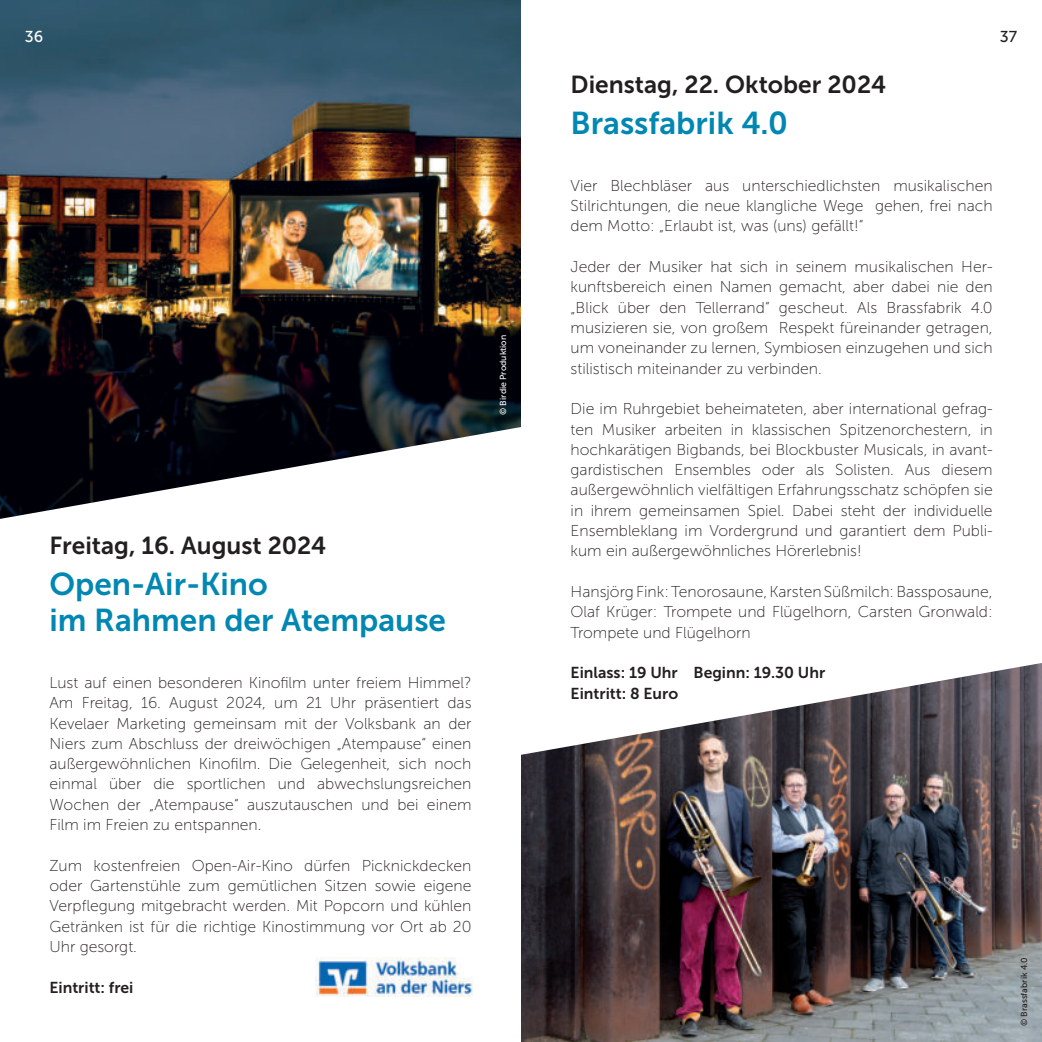
<style>
.page{position:relative;width:1042px;height:1042px;background:#fff}
.page>*{position:absolute;margin:0;border:0;box-sizing:border-box;transform-origin:0 0}
.t1{font:31.5px/36.2px "Museo Sans 700";color:#0087b2}
.t2{font:24.5px "Museo Sans 700";color:#231f20}
.t3{font:15.75px/20.3px "Museo Sans 100";color:#231f20;text-align:justify}
.t4{font:15.75px/20.3px "Museo Sans 700";color:#231f20}
.t5{font:15.75px "Museo Sans 500";color:#fff}
.t6{font:15.75px "Museo Sans 500";color:#231f20}
.t7{font:8.75px "Museo Sans 500";color:#fff}
.t8{font:8.75px "Museo Sans 500";color:#231f20}
</style>
<div class="page">
<img style="left:0;top:0;width:521px;height:519px">
<img style="left:316px;top:958px;width:157px;height:39px">
<img style="left:521px;top:663px;width:521px;height:379px">
<p class="t5" style="left:25px;top:28px;width:20px">36</p>
<p class="t6" style="left:1000px;top:28px;width:19px">37</p>
<p class="t7" style="left:498px;top:415px;width:82px;rotate:-90deg">© Birdie Produktion</p>
<h2 class="t2" style="left:49px;top:532px;width:278px">Freitag, 16. August 2024</h2>
<h1 class="t1" style="left:49px;top:566px;width:398px">Open-Air-Kino<br>im Rahmen der Atempause</h1>
<p class="t3" style="left:49px;top:672px;width:424px">Lust auf einen besonderen Kinofilm unter freiem Himmel?<br>Am Freitag, 16. August 2024, um 21 Uhr präsentiert das Kevelaer Marketing gemeinsam mit der Volksbank an der Niers zum Abschluss der dreiwöchigen „Atempause“ einen außergewöhnlichen Kinofilm. Die Gelegenheit, sich noch einmal über die sportlichen und abwechslungsreichen Wochen der „Atempause“ auszutauschen und bei einem Film im Freien zu entspannen.</p>
<p class="t3" style="left:49px;top:855px;width:424px">Zum kostenfreien Open-Air-Kino dürfen Picknickdecken oder Gartenstühle zum gemütlichen Sitzen sowie eigene Verpflegung mitgebracht werden. Mit Popcorn und kühlen Getränken ist für die richtige Kinostimmung vor Ort ab 20<br>Uhr gesorgt.</p>
<p class="t4" style="left:49px;top:977px;width:86px">Eintritt: frei</p>
<h2 class="t2" style="left:570px;top:71px;width:317px">Dienstag, 22. Oktober 2024</h2>
<h1 class="t1" style="left:570px;top:105px;width:219px">Brassfabrik 4.0</h1>
<p class="t3" style="left:570px;top:176px;width:424px">Vier Blechbläser aus unterschiedlichsten musikalischen Stilrichtungen, die neue klangliche Wege gehen, frei nach dem Motto: „Erlaubt ist, was (uns) gefällt!“</p>
<p class="t3" style="left:570px;top:257px;width:424px">Jeder der Musiker hat sich in seinem musikalischen Her&shy;kunftsbereich einen Namen gemacht, aber dabei nie den „Blick über den Tellerrand“ gescheut. Als Brassfabrik 4.0 musizieren sie, von großem Respekt füreinander getragen, um voneinander zu lernen, Symbiosen einzugehen und sich stilistisch miteinander zu verbinden.</p>
<p class="t3" style="left:570px;top:399px;width:424px">Die im Ruhrgebiet beheimateten, aber international gefrag&shy;ten Musiker arbeiten in klassischen Spitzenorchestern, in hochkarätigen Bigbands, bei Blockbuster Musicals, in avant&shy;gardistischen Ensembles oder als Solisten. Aus diesem außergewöhnlich vielfältigen Erfahrungsschatz schöpfen sie in ihrem gemeinsamen Spiel. Dabei steht der individuelle Ensembleklang im Vordergrund und garantiert dem Publi&shy;kum ein außergewöhnliches Hörerlebnis!</p>
<p class="t3" style="left:570px;top:582px;width:423px">Hansjörg Fink: Tenorosaune, Karsten Süßmilch: Bassposaune, Olaf Krüger: Trompete und Flügelhorn, Carsten Gronwald:<br>Trompete und Flügelhorn</p>
<p class="t4" style="left:570px;top:662px;width:256px">Einlass: 19 Uhr Beginn: 19.30 Uhr<br>Eintritt: 8 Euro</p>
<p class="t8" style="left:1019px;top:1026px;width:70px;rotate:-90deg">© Brassfabrik 4.0</p>
</div>
